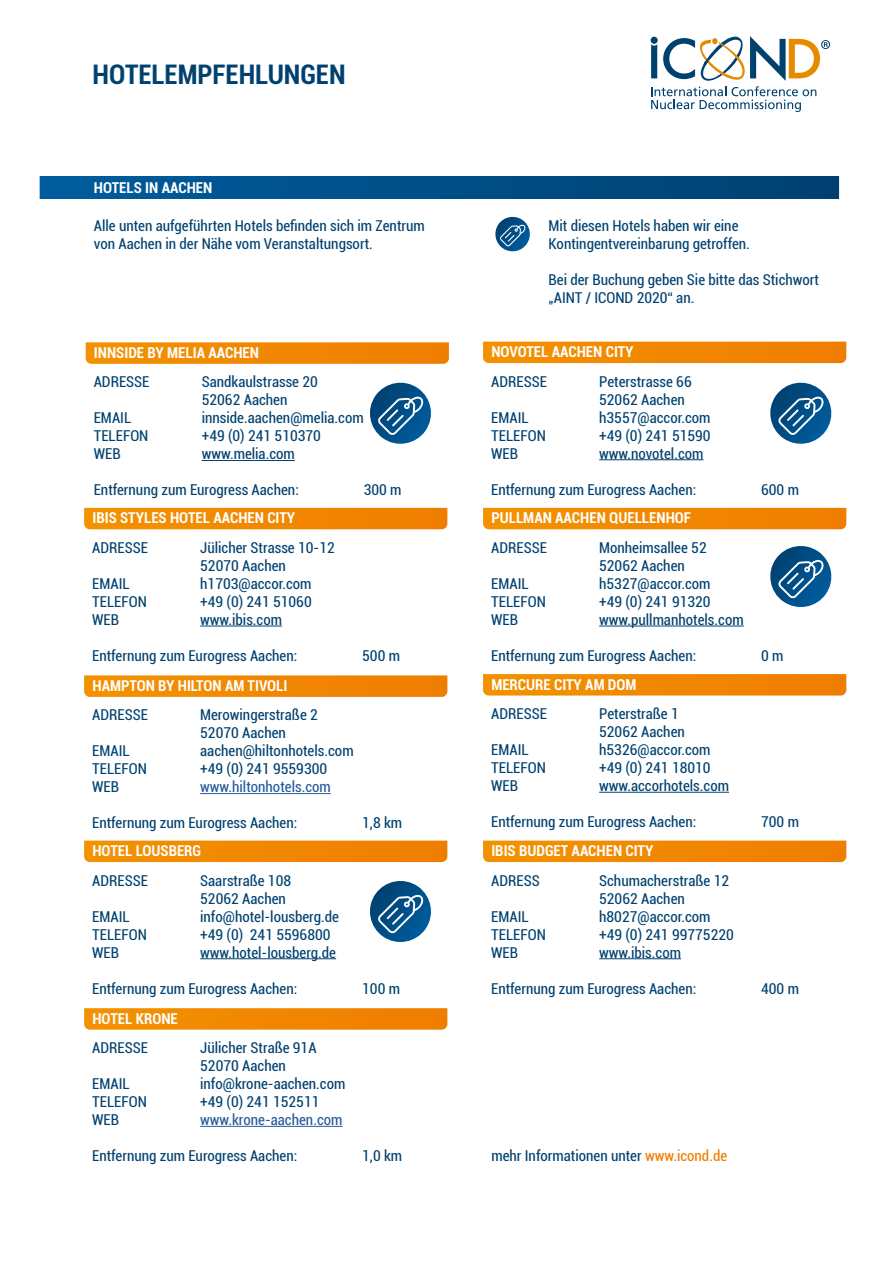
<style>
.page{position:relative;width:893px;height:1263px;background:#fff}
.page>*{position:absolute;margin:0;border:0;box-sizing:border-box;transform-origin:0 0}
.t1{font:700 condensed 27px "Roboto";color:#004170}
.t2{font:condensed 15px/18px "Roboto";color:#004170}
.t3{font:700 condensed 15px "Roboto";color:#fff}
.t4{font:condensed 15px "Roboto";color:#275b9b}
.s1{color:#ef7d00}
</style>
<div class="page">
<svg style="left:39px;top:176px;width:801px;height:23px;background:#004e87"></svg>
<svg style="left:84px;top:675px;width:363px;height:22px;background:#f18a06"></svg>
<svg style="left:84px;top:1008px;width:363px;height:22px;background:#f18a06"></svg>
<svg style="left:84px;top:508px;width:363px;height:21px;background:#f18700"></svg>
<svg style="left:84px;top:841px;width:363px;height:21px;background:#f18700"></svg>
<svg style="left:483px;top:342px;width:363px;height:21px;background:#f18700"></svg>
<svg style="left:483px;top:508px;width:363px;height:21px;background:#f18700"></svg>
<svg style="left:483px;top:841px;width:363px;height:21px;background:#f18700"></svg>
<svg style="left:483px;top:674px;width:363px;height:21px;background:#f18801"></svg>
<hr style="left:200px;top:793px;width:131px;height:1px;background:#275b9b">
<hr style="left:200px;top:1126px;width:143px;height:1px;background:#275b9b">
<hr style="left:200px;top:626px;width:82px;height:1px;background:#004170">
<hr style="left:200px;top:958px;width:136px;height:1px;background:#004170">
<hr style="left:599px;top:459px;width:104px;height:1px;background:#004170">
<hr style="left:599px;top:626px;width:145px;height:1px;background:#004170">
<hr style="left:599px;top:958px;width:82px;height:1px;background:#004170">
<hr style="left:599px;top:792px;width:130px;height:1px;background:#004170">
<svg style="left:86px;top:342px;width:363px;height:22px;background:#f18a06"></svg>
<hr style="left:202px;top:460px;width:93px;height:1px;background:#004170">
<svg style="left:651px;top:36px;width:179px;height:76px"></svg>
<svg style="left:370px;top:881px;width:61px;height:61px"></svg>
<svg style="left:370px;top:382px;width:61px;height:62px"></svg>
<svg style="left:770px;top:382px;width:62px;height:62px"></svg>
<svg style="left:770px;top:546px;width:62px;height:61px"></svg>
<svg style="left:495px;top:216px;width:35px;height:36px"></svg>
<h1 class="t1" style="left:93px;top:56px;width:255px">HOTELEMPFEHLUNGEN</h1>
<p class="t3" style="left:94px;top:177px;width:120px">HOTELS IN AACHEN</p>
<p class="t2" style="left:94px;top:217px;width:332px">Alle unten aufgeführten Hotels befinden sich im Zentrum von Aachen in der Nähe vom Veranstaltungsort.</p>
<p class="t3" style="left:94px;top:342px;width:167px">INNSIDE BY MELIA AACHEN</p>
<p class="t2" style="left:94px;top:373px;width:57px">ADRESSE</p>
<p class="t2" style="left:202px;top:373px;width:118px">Sandkaulstrasse 20<br>52062 Aachen</p>
<p class="t2" style="left:94px;top:409px;width:39px">EMAIL</p>
<p class="t2" style="left:202px;top:409px;width:163px">innside.aachen@melia.com</p>
<p class="t2" style="left:94px;top:427px;width:56px">TELEFON</p>
<p class="t2" style="left:202px;top:427px;width:121px">+49 (0) 241 510370</p>
<p class="t2" style="left:94px;top:445px;width:28px">WEB</p>
<p class="t2" style="left:202px;top:445px;width:95px">www.melia.com</p>
<p class="t2" style="left:94px;top:481px;width:207px">Entfernung zum Eurogress Aachen:</p>
<p class="t2" style="left:364px;top:481px;width:39px">300 m</p>
<p class="t3" style="left:92px;top:507px;width:204px">IBIS STYLES HOTEL AACHEN CITY</p>
<p class="t2" style="left:92px;top:538px;width:57px">ADRESSE</p>
<p class="t2" style="left:200px;top:538px;width:136px">Jülicher Strasse 10-12<br>52070 Aachen</p>
<p class="t2" style="left:92px;top:574px;width:39px">EMAIL</p>
<p class="t2" style="left:200px;top:574px;width:113px">h1703@accor.com</p>
<p class="t2" style="left:92px;top:592px;width:56px">TELEFON</p>
<p class="t2" style="left:200px;top:592px;width:113px">+49 (0) 241 51060</p>
<p class="t2" style="left:92px;top:610px;width:28px">WEB</p>
<p class="t2" style="left:200px;top:610px;width:83px">www.ibis.com</p>
<p class="t2" style="left:92px;top:646px;width:207px">Entfernung zum Eurogress Aachen:</p>
<p class="t2" style="left:362px;top:646px;width:39px">500 m</p>
<p class="t3" style="left:92px;top:675px;width:197px">HAMPTON BY HILTON AM TIVOLI</p>
<p class="t2" style="left:92px;top:706px;width:57px">ADRESSE</p>
<p class="t2" style="left:200px;top:706px;width:119px">Merowingerstraße 2<br>52070 Aachen</p>
<p class="t2" style="left:92px;top:742px;width:39px">EMAIL</p>
<p class="t2" style="left:200px;top:742px;width:155px">aachen@hiltonhotels.com</p>
<p class="t2" style="left:92px;top:760px;width:56px">TELEFON</p>
<p class="t2" style="left:200px;top:760px;width:129px">+49 (0) 241 9559300</p>
<p class="t2" style="left:92px;top:778px;width:28px">WEB</p>
<p class="t4" style="left:200px;top:777px;width:132px">www.hiltonhotels.com</p>
<p class="t2" style="left:92px;top:814px;width:207px">Entfernung zum Eurogress Aachen:</p>
<p class="t2" style="left:362px;top:814px;width:41px">1,8 km</p>
<p class="t3" style="left:92px;top:840px;width:110px">HOTEL LOUSBERG</p>
<p class="t2" style="left:92px;top:871px;width:57px">ADRESSE</p>
<p class="t2" style="left:200px;top:871px;width:92px">Saarstraße 108<br>52062 Aachen</p>
<p class="t2" style="left:92px;top:907px;width:39px">EMAIL</p>
<p class="t2" style="left:200px;top:907px;width:140px">info@hotel-lousberg.de</p>
<p class="t2" style="left:92px;top:925px;width:56px">TELEFON</p>
<p class="t2" style="left:200px;top:925px;width:132px">+49 (0) 241 5596800</p>
<p class="t2" style="left:92px;top:943px;width:28px">WEB</p>
<p class="t2" style="left:200px;top:943px;width:137px">www.hotel-lousberg.de</p>
<p class="t2" style="left:92px;top:979px;width:207px">Entfernung zum Eurogress Aachen:</p>
<p class="t2" style="left:362px;top:979px;width:39px">100 m</p>
<p class="t3" style="left:92px;top:1008px;width:87px">HOTEL KRONE</p>
<p class="t2" style="left:92px;top:1038px;width:57px">ADRESSE</p>
<p class="t2" style="left:200px;top:1038px;width:118px">Jülicher Straße 91A<br>52070 Aachen</p>
<p class="t2" style="left:92px;top:1074px;width:39px">EMAIL</p>
<p class="t2" style="left:200px;top:1074px;width:147px">info@krone-aachen.com</p>
<p class="t2" style="left:92px;top:1092px;width:56px">TELEFON</p>
<p class="t2" style="left:200px;top:1092px;width:121px">+49 (0) 241 152511</p>
<p class="t2" style="left:92px;top:1110px;width:28px">WEB</p>
<p class="t4" style="left:200px;top:1109px;width:144px">www.krone-aachen.com</p>
<p class="t2" style="left:92px;top:1146px;width:207px">Entfernung zum Eurogress Aachen:</p>
<p class="t2" style="left:362px;top:1146px;width:41px">1,0 km</p>
<p class="t2" style="left:548px;top:217px;width:203px">Mit diesen Hotels haben wir eine<br>Kontingentvereinbarung getroffen.</p>
<p class="t2" style="left:548px;top:271px;width:272px">Bei der Buchung geben Sie bitte das Stichwort „AINT / ICOND 2020“ an.</p>
<p class="t3" style="left:491px;top:341px;width:144px">NOVOTEL AACHEN CITY</p>
<p class="t2" style="left:491px;top:372px;width:57px">ADRESSE</p>
<p class="t2" style="left:599px;top:372px;width:94px">Peterstrasse 66<br>52062 Aachen</p>
<p class="t2" style="left:491px;top:408px;width:39px">EMAIL</p>
<p class="t2" style="left:599px;top:408px;width:113px">h3557@accor.com</p>
<p class="t2" style="left:491px;top:426px;width:56px">TELEFON</p>
<p class="t2" style="left:599px;top:426px;width:113px">+49 (0) 241 51590</p>
<p class="t2" style="left:491px;top:444px;width:28px">WEB</p>
<p class="t2" style="left:599px;top:444px;width:106px">www.novotel.com</p>
<p class="t2" style="left:491px;top:480px;width:207px">Entfernung zum Eurogress Aachen:</p>
<p class="t2" style="left:761px;top:480px;width:39px">600 m</p>
<p class="t3" style="left:491px;top:507px;width:201px">PULLMAN AACHEN QUELLENHOF</p>
<p class="t2" style="left:491px;top:538px;width:57px">ADRESSE</p>
<p class="t2" style="left:599px;top:538px;width:109px">Monheimsallee 52<br>52062 Aachen</p>
<p class="t2" style="left:491px;top:574px;width:39px">EMAIL</p>
<p class="t2" style="left:599px;top:574px;width:113px">h5327@accor.com</p>
<p class="t2" style="left:491px;top:592px;width:56px">TELEFON</p>
<p class="t2" style="left:599px;top:592px;width:113px">+49 (0) 241 91320</p>
<p class="t2" style="left:491px;top:610px;width:28px">WEB</p>
<p class="t2" style="left:599px;top:610px;width:146px">www.pullmanhotels.com</p>
<p class="t2" style="left:491px;top:646px;width:207px">Entfernung zum Eurogress Aachen:</p>
<p class="t2" style="left:761px;top:646px;width:24px">0 m</p>
<p class="t3" style="left:491px;top:674px;width:147px">MERCURE CITY AM DOM</p>
<p class="t2" style="left:491px;top:704px;width:57px">ADRESSE</p>
<p class="t2" style="left:599px;top:704px;width:87px">Peterstraße 1<br>52062 Aachen</p>
<p class="t2" style="left:491px;top:740px;width:39px">EMAIL</p>
<p class="t2" style="left:599px;top:740px;width:113px">h5326@accor.com</p>
<p class="t2" style="left:491px;top:758px;width:56px">TELEFON</p>
<p class="t2" style="left:599px;top:758px;width:113px">+49 (0) 241 18010</p>
<p class="t2" style="left:491px;top:776px;width:28px">WEB</p>
<p class="t2" style="left:599px;top:776px;width:131px">www.accorhotels.com</p>
<p class="t2" style="left:491px;top:812px;width:207px">Entfernung zum Eurogress Aachen:</p>
<p class="t2" style="left:761px;top:812px;width:39px">700 m</p>
<p class="t3" style="left:491px;top:840px;width:164px">IBIS BUDGET AACHEN CITY</p>
<p class="t2" style="left:491px;top:871px;width:50px">ADRESS</p>
<p class="t2" style="left:599px;top:871px;width:132px">Schumacherstraße 12<br>52062 Aachen</p>
<p class="t2" style="left:491px;top:907px;width:39px">EMAIL</p>
<p class="t2" style="left:599px;top:907px;width:113px">h8027@accor.com</p>
<p class="t2" style="left:491px;top:925px;width:56px">TELEFON</p>
<p class="t2" style="left:599px;top:925px;width:136px">+49 (0) 241 99775220</p>
<p class="t2" style="left:491px;top:943px;width:28px">WEB</p>
<p class="t2" style="left:599px;top:943px;width:83px">www.ibis.com</p>
<p class="t2" style="left:491px;top:979px;width:207px">Entfernung zum Eurogress Aachen:</p>
<p class="t2" style="left:761px;top:979px;width:39px">400 m</p>
<p class="t2" style="left:491px;top:1146px;width:237px">mehr Informationen unter <span class="s1">www.icond.de</span></p>
</div>
